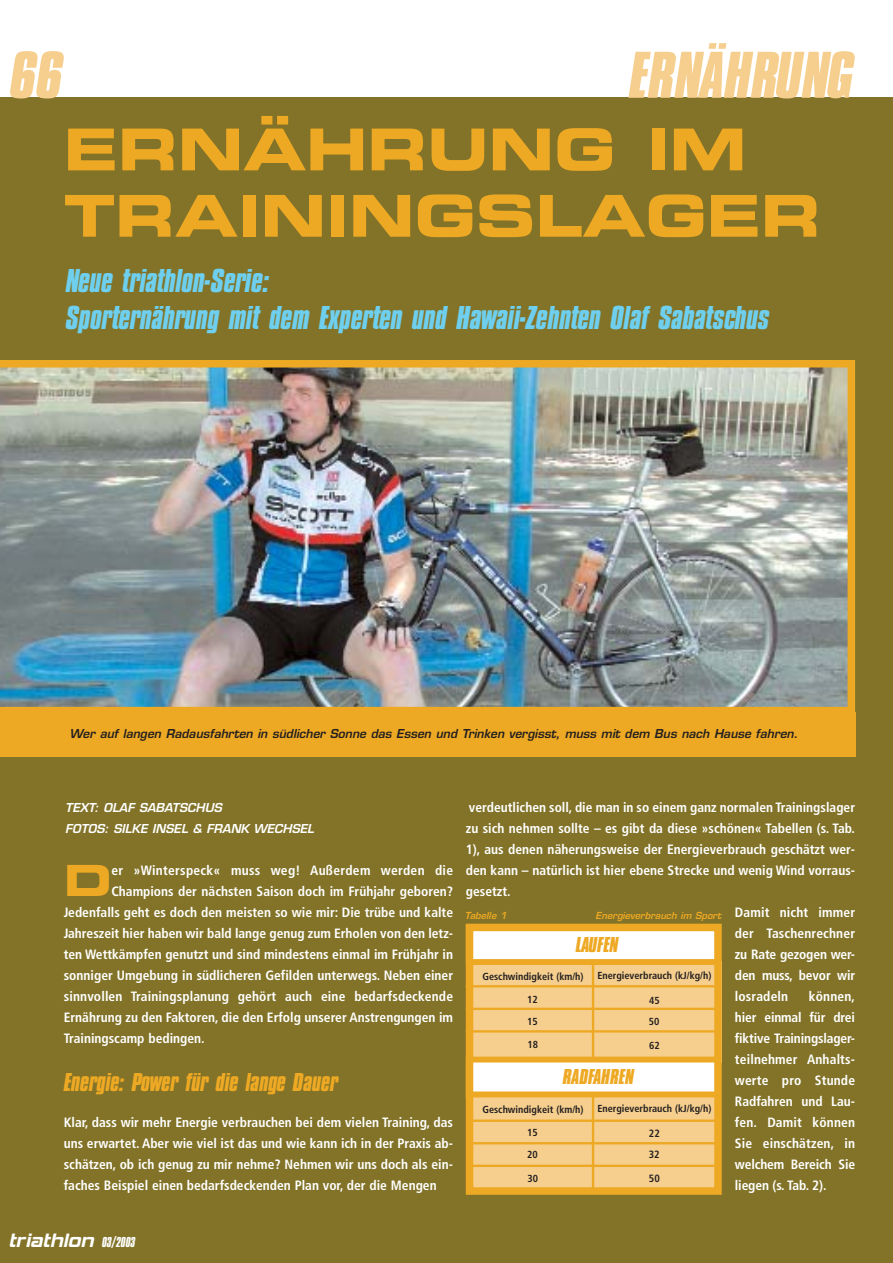
<style>
.page{position:relative;width:893px;height:1263px;background:#fff}
.page>*{position:absolute;margin:0;border:0;box-sizing:border-box;transform-origin:0 0}
.t1{font:italic 700 69px "Compacta D";color:#f6cf8f}
.t2{font:57.75px/66.3px "Eurostile Bold Extended Two";color:#eea924}
.t3{font:42.9px "Eurostile Bold Extended Two";color:#eea924}
.t4{font:italic 700 34.5px/37.5px "Compacta D";letter-spacing:.005em;color:#6ecfee}
.t5{font:italic 700 27px "Compacta D";color:#eea924}
.t6{font:italic 700 22.5px "Compacta D";color:#eea924}
.t7{font:21px "Hemi Head 426";color:#fff}
.t8{font:700 condensed 13.5px/21px "Frutiger";color:#fff;text-align:justify}
.t9{font:700 condensed 13.5px "Frutiger";letter-spacing:.02em;color:#fff}
.t10{font:italic 600 12px "Eurostile";color:#231f1f}
.t11{font:italic 600 12px/21px "Eurostile";color:#fff}
.t12{font:700 condensed 10.5px "Frutiger";color:#231f1f}
.t13{font:700 condensed 10.2px "Frutiger";color:#231f1f}
.t14{font:italic 600 9.45px "Eurostile";color:#eea924}
.t15{font:700 condensed 9.45px "Frutiger";color:#231f1f}
.s1{font-family:"Compacta D";font-style:italic;font-size:15px}
</style>
<div class="page">
<div style="left:0;top:98px;width:892px;height:1165px;background:#827328"></div>
<img style="left:0;top:360px;width:855px;height:353px">
<div style="left:0;top:713px;width:855px;height:44px;background:#eea924"></div>
<div style="left:470px;top:961px;width:251px;height:102px;background:#f6cf8f"></div>
<div style="left:469px;top:1095px;width:252px;height:97px;background:#f6cf8f"></div>
<hr style="left:592px;top:964px;width:2px;height:227px;background:#eea924">
<hr style="left:465px;top:985px;width:254px;height:2px;background:#eea924">
<hr style="left:465px;top:1008px;width:254px;height:2px;background:#eea924">
<hr style="left:465px;top:1030px;width:254px;height:3px;background:#eea924">
<hr style="left:468px;top:1120px;width:251px;height:2px;background:#eea924">
<hr style="left:468px;top:1142px;width:251px;height:2px;background:#eea924">
<hr style="left:468px;top:1165px;width:251px;height:2px;background:#eea924">
<div style="left:468px;top:927px;width:250px;height:35px;background:#fff"></div>
<div style="left:466px;top:924px;width:255px;height:41px;border:6px solid #eea924"></div>
<div style="left:468px;top:1060px;width:250px;height:34px;background:#fff"></div>
<div style="left:466px;top:1057px;width:255px;height:40px;border:6px solid #eea924"></div>
<div style="left:466px;top:924px;width:255px;height:271px;border:8px solid #eea924"></div>
<h1 class="t1" style="left:10px;top:49px;width:54px">66</h1>
<h1 class="t1" style="left:629px;top:49px;width:226px">ERNÄHRUNG</h1>
<h2 class="t2" style="left:64px;top:121px;width:758px">ERNÄHRUNG IM<br>TRAININGSLAGER</h2>
<h3 class="t4" style="left:66px;top:263px;width:705px">Neue triathlon-Serie:<br>Sporternährung mit dem Experten und Hawaii-Zehnten Olaf Sabatschus</h3>
<p class="t10" style="left:70px;top:729px;width:732px">Wer auf langen Radausfahrten in südlicher Sonne das Essen und Trinken vergisst, muss mit dem Bus nach Hause fahren.</p>
<p class="t11" style="left:65px;top:798px;width:250px">TEXT: OLAF SABATSCHUS<br>FOTOS: SILKE INSEL &amp; FRANK WECHSEL</p>
<h3 class="t3" style="left:64px;top:865px;width:49px">D</h3>
<p class="t9" style="left:111px;top:865px;width:343px">er »Winterspeck« muss weg! Außerdem werden die</p>
<p class="t8" style="left:111px;top:882px;width:343px">Champions der nächsten Saison doch im Frühjahr geboren?</p>
<p class="t8" style="left:64px;top:903px;width:391px">Jedenfalls geht es doch den meisten so wie mir: Die trübe und kalte</p>
<p class="t8" style="left:64px;top:924px;width:391px">Jahreszeit hier haben wir bald lange genug zum Erholen von den letz-</p>
<p class="t8" style="left:64px;top:945px;width:391px">ten Wettkämpfen genutzt und sind mindestens einmal im Frühjahr in</p>
<p class="t8" style="left:64px;top:966px;width:391px">sonniger Umgebung in südlicheren Gefilden unterwegs. Neben einer</p>
<p class="t8" style="left:64px;top:987px;width:391px">sinnvollen Trainingsplanung gehört auch eine bedarfsdeckende</p>
<p class="t8" style="left:64px;top:1008px;width:391px">Ernährung zu den Faktoren, die den Erfolg unserer Anstrengungen im</p>
<p class="t8" style="left:64px;top:1029px;width:142px">Trainingscamp bedingen.</p>
<h3 class="t5" style="left:64px;top:1072px;width:276px">Energie: Power für die lange Dauer</h3>
<p class="t8" style="left:64px;top:1113px;width:391px">Klar, dass wir mehr Energie verbrauchen bei dem vielen Training, das uns erwartet. Aber wie viel ist das und wie kann ich in der Praxis ab&shy;schätzen, ob ich genug zu mir nehme? Nehmen wir uns doch als ein&shy;faches Beispiel einen bedarfsdeckenden Plan vor, der die Mengen</p>
<p class="t8" style="left:466px;top:798px;width:391px">verdeutlichen soll, die man in so einem ganz normalen Trainingslager zu sich nehmen sollte – es gibt da diese »schönen« Tabellen (s. Tab.<br>1), aus denen näherungsweise der Energieverbrauch geschätzt wer&shy;den kann – natürlich ist hier ebene Strecke und wenig Wind vorraus&shy;gesetzt.</p>
<p class="t14" style="left:465px;top:912px;width:45px">Tabelle 1</p>
<p class="t14" style="left:595px;top:912px;width:261px">Energieverbrauch im Sport <sup>D</sup> <sup>a</sup> <sup>m</sup> <sup>i</sup> <sup>t</sup> <sup>n</sup> <sup>i</sup> <sup>c</sup> <sup>h</sup> <sup>t</sup> <sup>i</sup> <sup>m</sup> <sup>m</sup> <sup>e</sup> <sup>r</sup></p>
<p class="t8" style="left:735px;top:924px;width:122px">der Taschenrechner zu Rate gezogen wer&shy;den muss, bevor wir losradeln</p>
<h3 class="t6" style="left:575px;top:936px;width:44px">LAUFEN</h3>
<p class="t13" style="left:482px;top:972px;width:103px">Geschwindigkeit (km/h)</p>
<p class="t13" style="left:597px;top:972px;width:115px">Energieverbrauch (kJ/kg/h)</p>
<p class="t13" style="left:527px;top:996px;width:12px">12</p>
<p class="t13" style="left:649px;top:996px;width:12px">45</p>
<p class="t13" style="left:527px;top:1017px;width:12px">15</p>
<p class="t13" style="left:649px;top:1017px;width:12px">50</p>
<p class="t13" style="left:527px;top:1041px;width:12px">18</p>
<p class="t13" style="left:649px;top:1041px;width:12px">62</p>
<p class="t15" style="left:486px;top:972px;width:96px">Geschwindigkeit (km/h)</p>
<p class="t8" style="left:735px;top:987px;width:122px;text-indent:74px">können, hier einmal für drei fiktive Trainingslager&shy;teilnehmer Anhalts&shy;werte pro Stunde Radfahren und Lau&shy;fen. Damit können Sie einschätzen, in welchem Bereich Sie liegen (s. Tab. 2).</p>
<h3 class="t6" style="left:562px;top:1068px;width:73px">RADFAHREN</h3>
<p class="t15" style="left:486px;top:1105px;width:96px">Geschwindigkeit (km/h)</p>
<p class="t13" style="left:482px;top:1105px;width:103px">Geschwindigkeit (km/h)</p>
<p class="t13" style="left:597px;top:1105px;width:115px">Energieverbrauch (kJ/kg/h)</p>
<p class="t13" style="left:527px;top:1129px;width:12px">15</p>
<p class="t12" style="left:649px;top:1129px;width:12px">22</p>
<p class="t13" style="left:527px;top:1150px;width:12px">20</p>
<p class="t12" style="left:648px;top:1150px;width:12px">32</p>
<p class="t13" style="left:527px;top:1174px;width:12px">30</p>
<p class="t12" style="left:649px;top:1174px;width:12px">50</p>
<h3 class="t7" style="left:9px;top:1228px;width:128px">triathlon <span class="s1">03/2003</span></h3>
</div>
